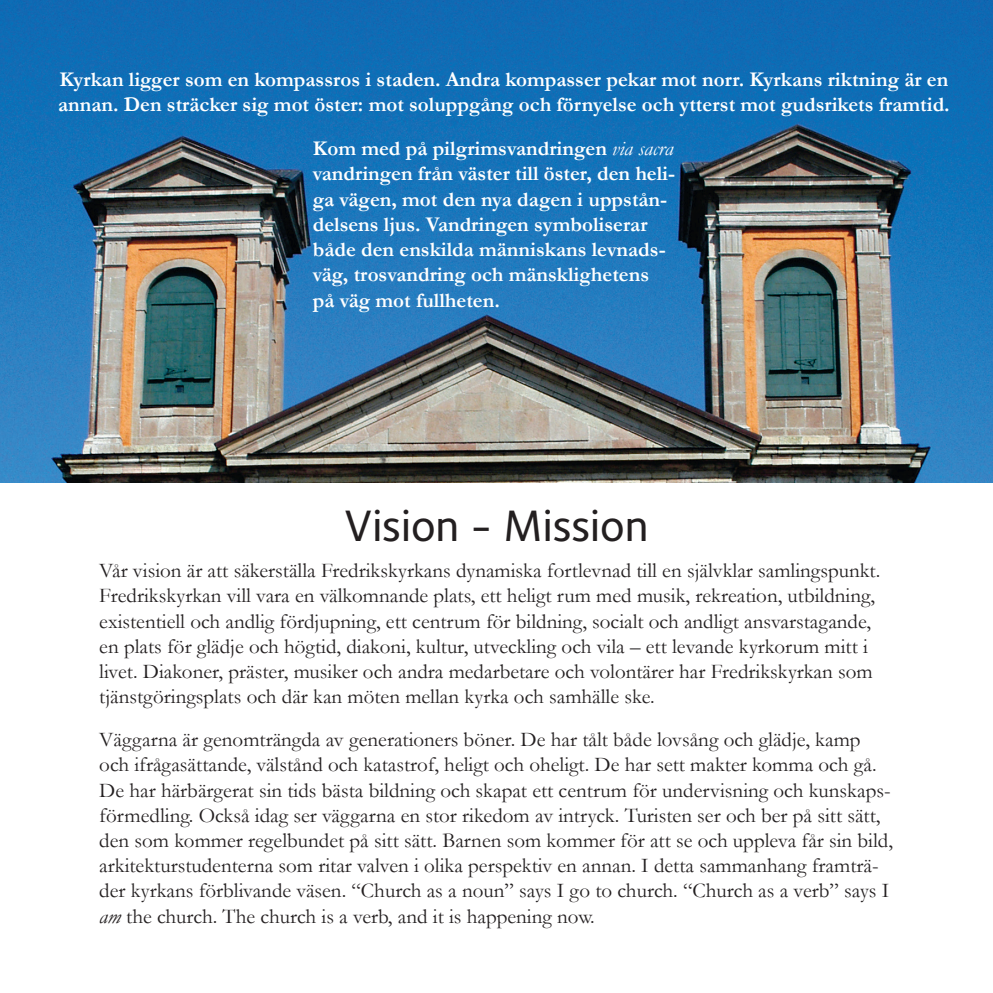
<style>
.page{position:relative;width:993px;height:993px;background:#fff}
.page>*{position:absolute;margin:0;border:0;box-sizing:border-box;transform-origin:0 0}
.t1{font:500 45.5px "Foundry Sterling";color:#231f20}
.t2{font:21px/25.2px "Garamond";color:#231f20}
.t3{font:700 21px/25.2px "Garamond";color:#fff}
.s1{font-weight:400;font-style:italic}
.s2{font-style:italic}
</style>
<div class="page">
<img style="left:0;top:0;width:992px;height:482px">
<p class="t3" style="left:58px;top:67px;width:892px">Kyrkan ligger som en kompassros i staden. Andra kompasser pekar mot norr. Kyrkans riktning är en annan. Den sträcker sig mot öster: mot soluppgång och förnyelse och ytterst mot gudsrikets framtid.</p>
<p class="t3" style="left:313px;top:136px;width:364px">Kom med på pilgrimsvandringen <span class="s1">via sacra </span>vandringen från väster till öster, den heli&shy;ga vägen, mot den nya dagen i uppstån&shy;delsens ljus. Vandringen symboliserar både den enskilda människans levnads&shy;väg, trosvandring och mänsklighetens på väg mot fullheten.</p>
<h1 class="t1" style="left:344px;top:499px;width:305px">Vision - Mission</h1>
<p class="t2" style="left:99px;top:557px;width:782px">Vår vision är att säkerställa Fredrikskyrkans dynamiska fortlevnad till en självklar samlingspunkt.<br>Fredrikskyrkan vill vara en välkomnande plats, ett heligt rum med musik, rekreation, utbildning, existentiell och andlig fördjupning, ett centrum för bildning, socialt och andligt ansvarstagande, en plats för glädje och högtid, diakoni, kultur, utveckling och vila – ett levande kyrkorum mitt i livet. Diakoner, präster, musiker och andra medarbetare och volontärer har Fredrikskyrkan som tjänstgöringsplats och där kan möten mellan kyrka och samhälle ske.</p>
<p class="t2" style="left:99px;top:726px;width:795px">Väggarna är genomträngda av generationers böner. De har tålt både lovsång och glädje, kamp och ifrågasättande, välstånd och katastrof, heligt och oheligt. De har sett makter komma och gå.<br>De har härbärgerat sin tids bästa bildning och skapat ett centrum för undervisning och kunskaps&shy;förmedling. Också idag ser väggarna en stor rikedom av intryck. Turisten ser och ber på sitt sätt, den som kommer regelbundet på sitt sätt. Barnen som kommer för att se och uppleva får sin bild, arkitekturstudenterna som ritar valven i olika perspektiv en annan. I detta sammanhang framträ&shy;der kyrkans förblivande väsen. “Church as a noun” says I go to church. “Church as a verb” says I <span class="s2">am</span> the church. The church is a verb, and it is happening now.</p>
</div>
